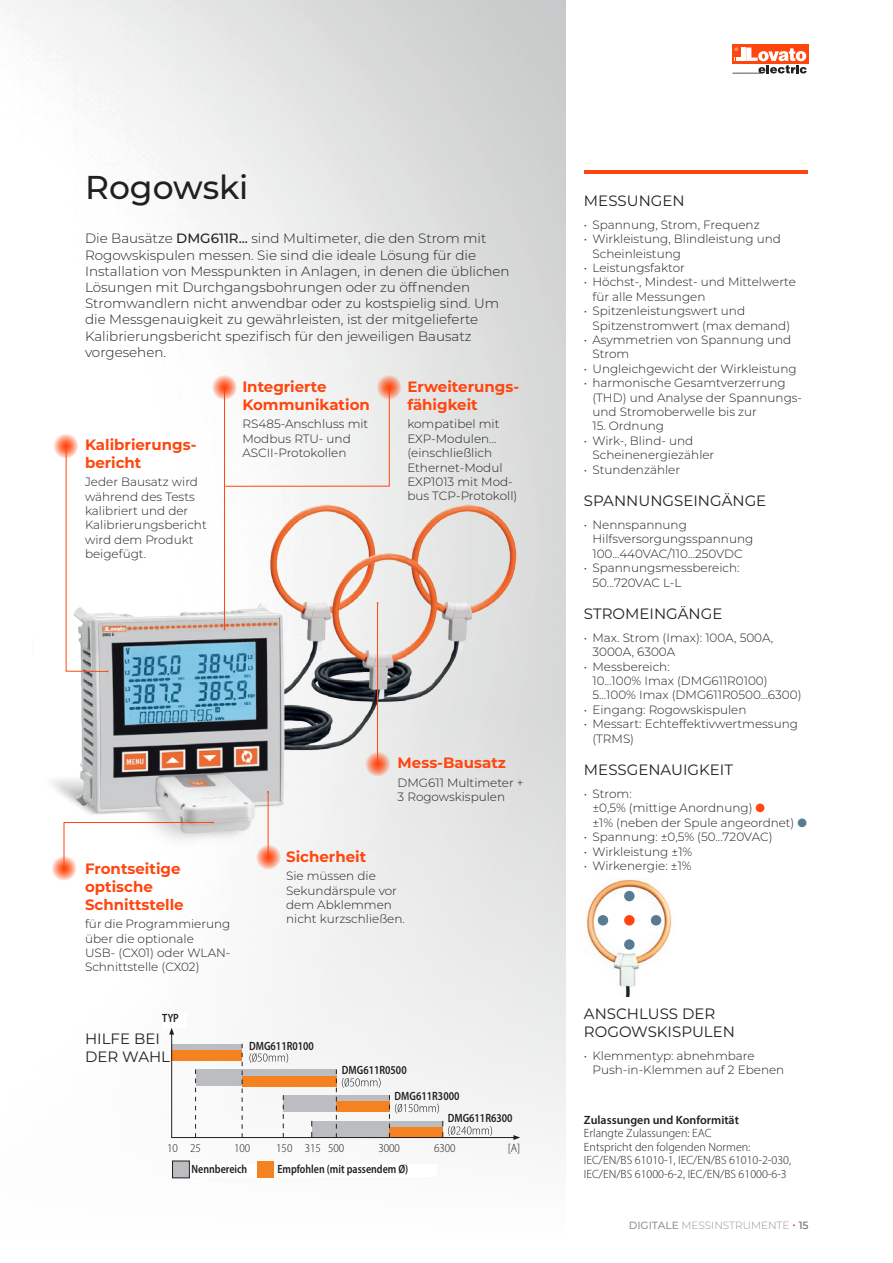
<style>
.page{position:relative;width:893px;height:1263px;background:#fff}
.page>*{position:absolute;margin:0;border:0;box-sizing:border-box;transform-origin:0 0}
.t1{font:500 33px "Montserrat";color:#231f20}
.t2{font:700 15px/18px "Montserrat";color:#ff460f}
.t3{font:15px/18px "Montserrat";color:#231f20}
.t4{font:300 13.5px/16.2px "Montserrat";color:#231f20}
.t5{font:300 12px/14.4px "Montserrat";color:#231f20}
.t6{font:300 12px/13.5px "Myriad Pro";color:#231f20}
.t7{font:600 semi-condensed 12px "Myriad Pro";color:#231f20;scale:.9 1}
.t8{font:300 semi-condensed 12px "Myriad Pro";color:#231f20}
.t9{font:600 12px "Myriad Pro";color:#231f20}
.t10{font:300 10.5px "Montserrat";color:#939598}
.s1{font-weight:500}
.s2{color:#ff460f}
.s3{color:#577b91}
.s4{font-weight:500;color:#ff460f}
.s5{font-weight:500;color:#6c6d70}
</style>
<div class="page">
<img style="left:0;top:0;width:566px;height:1179px">
<img style="left:0;top:460px;width:544px;height:418px">
<svg style="left:64px;top:821px;width:150px;height:50px"></svg>
<svg style="left:66px;top:445px;width:42px;height:227px"></svg>
<svg style="left:225px;top:385px;width:165px;height:102px"></svg>
<hr style="left:224px;top:387px;width:1px;height:242px;background:#ff460f">
<hr style="left:268px;top:792px;width:1px;height:66px;background:#ff460f">
<hr style="left:377px;top:603px;width:1px;height:162px;background:#ff460f">
<svg style="left:51px;top:855px;width:26px;height:26px"></svg>
<svg style="left:255px;top:844px;width:26px;height:26px"></svg>
<svg style="left:365px;top:751px;width:25px;height:25px"></svg>
<svg style="left:53px;top:433px;width:25px;height:25px"></svg>
<svg style="left:211px;top:374px;width:26px;height:26px"></svg>
<svg style="left:376px;top:374px;width:25px;height:26px"></svg>
<div style="left:173px;top:1161px;width:16px;height:17px;background:#bcbdc0"></div>
<div style="left:172px;top:1161px;width:17px;height:17px;border:1px solid #231f20"></div>
<div style="left:257px;top:1161px;width:17px;height:17px;background:#f58220"></div>
<svg style="left:256px;top:1165px;width:21px;height:11px"></svg>
<svg style="left:169px;top:1028px;width:351px;height:112px"></svg>
<img style="left:586px;top:879px;width:86px;height:117px">
<div style="left:624px;top:891px;width:11px;height:10px;background:#577b91;border-radius:50%"></div>
<div style="left:624px;top:939px;width:11px;height:11px;background:#577b91;border-radius:50%"></div>
<div style="left:598px;top:915px;width:10px;height:10px;background:#577b91;border-radius:50%"></div>
<div style="left:624px;top:915px;width:11px;height:10px;background:#ff460f;border-radius:50%"></div>
<div style="left:651px;top:915px;width:10px;height:10px;background:#577b91;border-radius:50%"></div>
<div style="left:732px;top:45px;width:77px;height:19px;background:#ff460f"></div>
<svg style="left:732px;top:47px;width:75px;height:27px"></svg>
<hr style="left:584px;top:170px;width:224px;height:3px;background:#ff460f">
<div style="left:192px;top:1164px;width:64px;height:12px;background:#fff"></div>
<div style="left:277px;top:1164px;width:160px;height:12px;background:#fff"></div>
<div style="left:162px;top:1013px;width:23px;height:15px;background:#fff"></div>
<p class="t1" style="left:85px;top:164px;width:165px">Rogowski</p>
<p class="t4" style="left:85px;top:230px;width:426px">Die Bausätze <span class="s1">DMG611R...</span> sind Multimeter, die den Strom mit Rogowskispulen messen. Sie sind die ideale Lösung für die Installation von Messpunkten in Anlagen, in denen die üblichen Lösungen mit Durchgangsbohrungen oder zu öffnenden Stromwandlern nicht anwendbar oder zu kostspielig sind. Um die Messgenauigkeit zu gewährleisten, ist der mitgelieferte Kalibrierungsbericht spezifisch für den jeweiligen Bausatz vorgesehen.</p>
<p class="t2" style="left:85px;top:434px;width:113px">Kalibrierungs&shy;bericht</p>
<p class="t5" style="left:85px;top:474px;width:123px">Jeder Bausatz wird während des Tests kalibriert und der<br>Kalibrierungsbericht wird dem Produkt beigefügt.</p>
<p class="t2" style="left:242px;top:377px;width:129px">Integrierte<br>Kommunikation</p>
<p class="t5" style="left:242px;top:416px;width:128px">RS485-Anschluss mit<br>Modbus RTU- und<br>ASCII-Protokollen</p>
<p class="t2" style="left:407px;top:377px;width:113px">Erweiterungs&shy;fähigkeit</p>
<p class="t5" style="left:407px;top:416px;width:111px">kompatibel mit<br>EXP-Modulen... (einschließlich<br>Ethernet-Modul<br>EXP1013 mit Mod&shy;bus TCP-Protokoll)</p>
<p class="t2" style="left:85px;top:858px;width:100px">Frontseitige optische<br>Schnittstelle</p>
<p class="t5" style="left:85px;top:916px;width:147px">für die Programmierung über die optionale<br>USB- (CX01) oder WLAN-<br>Schnittstelle (CX02)</p>
<p class="t7" style="left:162px;top:1010px;width:20px">TYP</p>
<p class="t3" style="left:85px;top:1029px;width:76px">HILFE BEI</p>
<p class="t3" style="left:85px;top:1047px;width:87px">DER WAHL</p>
<p class="t2" style="left:398px;top:753px;width:110px">Mess-Bausatz</p>
<p class="t5" style="left:398px;top:775px;width:128px">DMG611 Multimeter +<br>3 Rogowskispulen</p>
<p class="t2" style="left:286px;top:846px;width:82px">Sicherheit</p>
<p class="t5" style="left:286px;top:868px;width:120px">Sie müssen die<br>Sekundärspule vor dem Abklemmen nicht kurzschließen.</p>
<p class="t7" style="left:249px;top:1038px;width:74px">DMG611R0100</p>
<p class="t7" style="left:342px;top:1063px;width:74px">DMG611R0500</p>
<p class="t7" style="left:395px;top:1088px;width:74px">DMG611R3000</p>
<p class="t7" style="left:448px;top:1111px;width:74px">DMG611R6300</p>
<p class="t8" style="left:167px;top:1140px;width:35px">10 25</p>
<p class="t8" style="left:234px;top:1140px;width:18px">100</p>
<p class="t8" style="left:276px;top:1140px;width:70px">150 315 500</p>
<p class="t8" style="left:378px;top:1140px;width:23px">3000</p>
<p class="t8" style="left:434px;top:1140px;width:23px">6300</p>
<p class="t8" style="left:508px;top:1140px;width:14px">[A]</p>
<p class="t7" style="left:192px;top:1161px;width:63px">Nennbereich</p>
<p class="t7" style="left:277px;top:1161px;width:147px">Empfohlen (mit passendem Ø)</p>
<p class="t3" style="left:584px;top:191px;width:102px">MESSUNGEN</p>
<p class="t5" style="left:584px;top:217px;width:177px">• Spannung, Strom, Frequenz</p>
<p class="t5" style="left:592px;top:231px;width:190px;text-indent:-9px">• Wirkleistung, Blindleistung und<br>Scheinleistung</p>
<p class="t5" style="left:584px;top:260px;width:102px">• Leistungsfaktor</p>
<p class="t5" style="left:592px;top:275px;width:205px;text-indent:-9px">• Höchst-, Mindest- und Mittelwerte für alle Messungen</p>
<p class="t5" style="left:592px;top:303px;width:199px;text-indent:-9px">• Spitzenleistungswert und<br>Spitzenstromwert (max demand)</p>
<p class="t5" style="left:592px;top:332px;width:200px;text-indent:-9px">• Asymmetrien von Spannung und<br>Strom</p>
<p class="t5" style="left:584px;top:361px;width:214px">• Ungleichgewicht der Wirkleistung</p>
<p class="t5" style="left:592px;top:375px;width:211px;text-indent:-9px">• harmonische Gesamtverzerrung (THD) und Analyse der Spannungs&shy;und Stromoberwelle bis zur</p>
<p class="t5" style="left:592px;top:419px;width:73px">15. Ordnung</p>
<p class="t5" style="left:592px;top:433px;width:123px;text-indent:-9px">• Wirk-, Blind- und<br>Scheinenergiezähler</p>
<p class="t5" style="left:584px;top:462px;width:98px">• Stundenzähler</p>
<p class="t3" style="left:584px;top:491px;width:184px">SPANNUNGSEINGÄNGE</p>
<p class="t5" style="left:592px;top:517px;width:162px;text-indent:-9px">• Nennspannung<br>Hilfsversorgungsspannung</p>
<p class="t5" style="left:592px;top:546px;width:152px">100...440VAC/110...250VDC</p>
<p class="t5" style="left:592px;top:560px;width:149px;text-indent:-9px">• Spannungsmessbereich:<br>50...720VAC L-L</p>
<p class="t3" style="left:584px;top:604px;width:140px">STROMEINGÄNGE</p>
<p class="t5" style="left:592px;top:630px;width:182px;text-indent:-9px">• Max. Strom (Imax): 100A, 500A,<br>3000A, 6300A</p>
<p class="t5" style="left:584px;top:659px;width:87px">• Messbereich:</p>
<p class="t5" style="left:592px;top:673px;width:177px">10...100% Imax (DMG611R0100)</p>
<p class="t5" style="left:592px;top:688px;width:211px">5...100% Imax (DMG611R0500...6300)</p>
<p class="t5" style="left:584px;top:702px;width:164px">• Eingang: Rogowskispulen</p>
<p class="t5" style="left:592px;top:716px;width:207px;text-indent:-9px">• Messart: Echteffektivwertmessung (TRMS)</p>
<p class="t3" style="left:584px;top:760px;width:151px">MESSGENAUIGKEIT</p>
<p class="t5" style="left:584px;top:786px;width:49px">• Strom:</p>
<p class="t5" style="left:592px;top:800px;width:174px">±0,5% (mittige Anordnung) <span class="s2">●</span></p>
<p class="t5" style="left:592px;top:815px;width:216px">±1% (neben der Spule angeordnet) <span class="s3">●</span></p>
<p class="t5" style="left:584px;top:829px;width:190px">• Spannung: ±0,5% (50...720VAC)</p>
<p class="t5" style="left:584px;top:844px;width:110px">• Wirkleistung ±1%</p>
<p class="t5" style="left:584px;top:858px;width:109px">• Wirkenergie: ±1%</p>
<p class="t3" style="left:584px;top:1004px;width:153px">ANSCHLUSS DER<br>ROGOWSKISPULEN</p>
<p class="t5" style="left:592px;top:1048px;width:193px;text-indent:-9px">• Klemmentyp: abnehmbare<br>Push-in-Klemmen auf 2 Ebenen</p>
<p class="t9" style="left:584px;top:1112px;width:156px">Zulassungen und Konformität</p>
<p class="t6" style="left:584px;top:1126px;width:129px">Erlangte Zulassungen: EAC</p>
<p class="t6" style="left:584px;top:1140px;width:209px">Entspricht den folgenden Normen:<br>IEC/EN/BS 61010-1, IEC/EN/BS 61010-2-030,<br>IEC/EN/BS 61000-6-2, IEC/EN/BS 61000-6-3</p>
<p class="t10" style="left:629px;top:1218px;width:181px"><span class="s1">DIGITALE</span> MESSINSTRUMENTE <span class="s4">•</span> <span class="s5">15</span></p>
</div>
